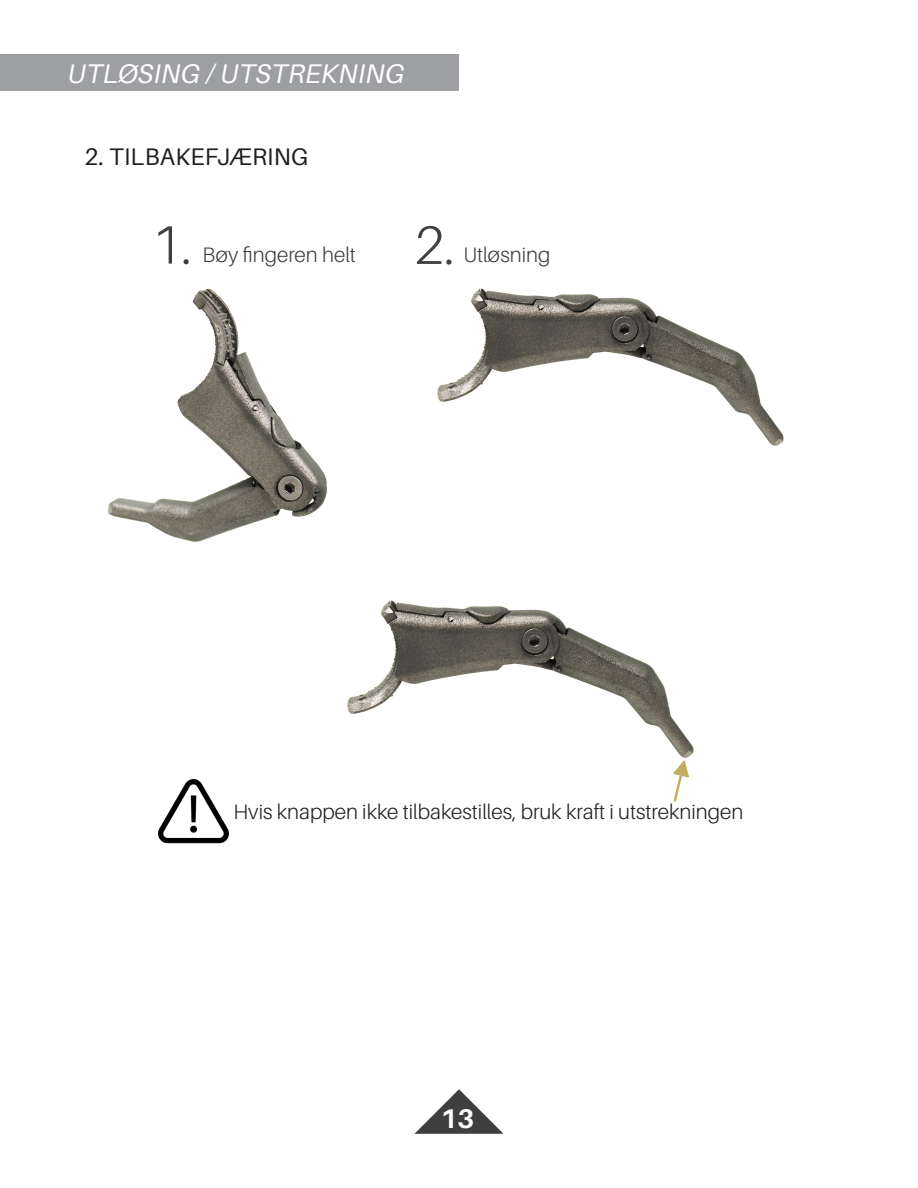
<style>
.page{position:relative;width:918px;height:1188px;background:#fff}
.page>*{position:absolute;margin:0;border:0;box-sizing:border-box;transform-origin:0 0}
.Paragraph_Style_1{font:300 54px "Aileron";color:#3f3f3f}
.t1{font:italic 27px "Aileron";letter-spacing:.01em;color:#fff}
.Paragraph_Style_1-2{font:700 27px "Aileron";color:#fff}
.Paragraph_Style_1-3{font:24px "Aileron";letter-spacing:.01em;color:#231f20}
.Paragraph_Style_1-4{font:300 21px "Aileron";color:#231f20}
.Paragraph_Style_1-5{font:300 21px "Aileron";color:#3f3f3f}
</style>
<div class="page">
<img style="left:437px;top:288px;width:347px;height:158px">
<img style="left:108px;top:288px;width:220px;height:254px">
<img style="left:347px;top:600px;width:347px;height:158px">
<svg style="left:673px;top:760px;width:16px;height:42px"></svg>
<svg style="left:414px;top:1089px;width:90px;height:45px"></svg>
<div style="left:0;top:54px;width:459px;height:37px;background:#9d9fa2"></div>
<img style="left:158px;top:779px;width:70px;height:65px">
<p class="t1" style="left:67px;top:59px;width:340px">UTLØSING / UTSTREKNING</p>
<p class="Paragraph_Style_1-3" style="left:85px;top:144px;width:225px">2. TILBAKEFJÆRING</p>
<p class="Paragraph_Style_1" style="left:151px;top:215px;width:42px">1.</p>
<p class="Paragraph_Style_1-5" style="left:202px;top:243px;width:155px">Bøy fingeren helt</p>
<p class="Paragraph_Style_1" style="left:414px;top:216px;width:42px">2.</p>
<p class="Paragraph_Style_1-5" style="left:463px;top:243px;width:89px">Utløsning</p>
<p class="Paragraph_Style_1-4" style="left:234px;top:801px;width:511px">Hvis knappen ikke tilbakestilles, bruk kraft i utstrekningen</p>
<p class="Paragraph_Style_1-2" style="left:441px;top:1103px;width:35px">13</p>
</div>
